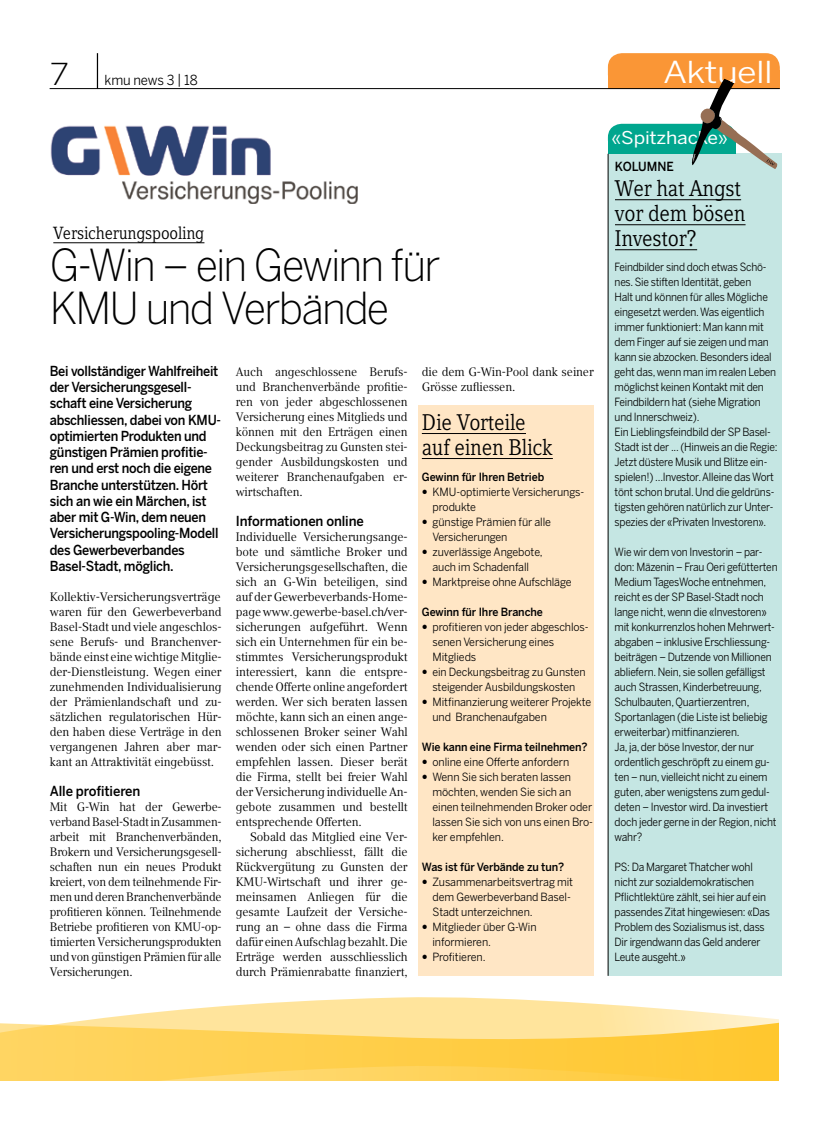
<style>
.page{position:relative;width:833px;height:1134px;background:#fff}
.page>*{position:absolute;margin:0;border:0;box-sizing:border-box;transform-origin:0 0}
.t1{font:300 43.75px/42.5px "Benton Sans";letter-spacing:-.045em;color:#000;scale:.95 1}
.t2{font:30px "Benton Sans";letter-spacing:-.02em;color:#fff;scale:1.2 1}
.t3{font:22.5px/25px "Compatil Letter LT Pro";letter-spacing:-.01em;color:#000;scale:.9 1}
.t4{font:17.5px "Compatil Letter LT Pro";letter-spacing:-.01em;color:#000;scale:.9 1}
.t5{font:17.5px "Benton Sans";letter-spacing:-.01em;color:#fff;scale:1.1 1}
.t6{font:500 13.75px/16.2px "Benton Sans";letter-spacing:-.02em;color:#000;scale:.92 1}
.t7{font:500 13.75px "Benton Sans";letter-spacing:-.02em;color:#000;scale:.95 1}
.t8{font:13.75px "Benton Sans";letter-spacing:-.005em;color:#000;scale:.95 1}
.t9{font:500 12.5px "Benton Sans";color:#000;scale:.95 1}
.t10{font:12.25px/15px "Compatil Text LT Pro";letter-spacing:-.01em;color:#000;text-align:justify}
.t11{font:12.25px/15px "Compatil Text LT Pro";letter-spacing:-.01em;color:#000;text-align:justify;scale:.96 1}
.t12{font:11.25px/15px "Benton Sans";letter-spacing:-.02em;color:#000;scale:.91 1}
.t13{font:11.25px/15px "Benton Sans";letter-spacing:-.02em;color:#000;scale:.95 1}
.t14{font:500 11.25px "Benton Sans";letter-spacing:-.01em;color:#000;scale:.95 1}
.s1{font-weight:300;font-size:30px}
.s2{font-style:inherit}
</style>
<div class="page">
<hr style="left:97px;top:53px;width:1px;height:36px;background:#000">
<svg style="left:0;top:997px;width:779px;height:84px"></svg>
<div style="left:418px;top:406px;width:176px;height:570px;background:#ffe6c5"></div>
<div style="left:608px;top:53px;width:172px;height:36px;background:#fa9636;border-radius:14px"></div>
<div style="left:608px;top:70px;width:172px;height:19px;background:#fa9636"></div>
<hr style="left:50px;top:88px;width:730px;height:1px;background:#000">
<hr style="left:422px;top:433px;width:104px;height:1px;background:#000">
<hr style="left:422px;top:458px;width:131px;height:1px;background:#000">
<hr style="left:53px;top:242px;width:151px;height:1px;background:#000">
<img style="left:50px;top:125px;width:308px;height:79px">
<div style="left:608px;top:154px;width:173px;height:822px;background:#c5e6e3"></div>
<div style="left:608px;top:124px;width:128px;height:30px;background:#00a68e;border-radius:14px"></div>
<div style="left:608px;top:139px;width:128px;height:15px;background:#00a68e"></div>
<hr style="left:615px;top:199px;width:126px;height:1px;background:#000">
<hr style="left:615px;top:224px;width:130px;height:1px;background:#000">
<hr style="left:615px;top:249px;width:82px;height:1px;background:#000">
<hr style="left:608px;top:154px;width:1px;height:822px;background:#000">
<svg style="left:681px;top:78px;width:101px;height:92px"></svg>
<p class="t8" style="left:50px;top:72px;width:157px"><span class="s1">7</span> kmu news 3 | 18</p>
<h2 class="t2" style="left:663px;top:55px;width:93px">Aktuell</h2>
<h3 class="t4" style="left:53px;top:222px;width:169px">Versicherungspooling</h3>
<h1 class="t1" style="left:50px;top:245px;width:413px">G-Win – ein Gewinn für<br>KMU und Verbände</h1>
<p class="t6" style="left:50px;top:363px;width:188px">Bei vollständiger Wahlfreiheit der Versicherungsgesell&shy;schaft eine Versicherung abschliessen, dabei von KMU&shy;optimierten Produkten und günstigen Prämien profitie&shy;ren und erst noch die eigene<br>Branche unterstützen. Hört sich an wie ein Märchen, ist aber mit G-Win, dem neuen<br>Versicherungspooling-Modell des Gewerbeverbandes<br>Basel-Stadt, möglich.</p>
<p class="t10" style="left:50px;top:589px;width:173px">Kollektiv-Versicherungsverträge waren für den Gewerbeverband Basel-Stadt und viele angeschlos&shy;sene Berufs- und Branchenver&shy;bände einst eine wichtige Mitglie&shy;der-Dienstleistung. Wegen einer zunehmenden Individualisierung der Prämienlandschaft und zu&shy;sätzlichen regulatorischen Hür&shy;den haben diese Verträge in den vergangenen Jahren aber mar&shy;kant an Attraktivität eingebüsst.</p>
<p class="t7" style="left:50px;top:783px;width:97px">Alle profitieren</p>
<p class="t11" style="left:50px;top:799px;width:181px">Mit G-Win hat der Gewerbe&shy;verband Basel-Stadt in Zusammen&shy;arbeit mit Branchenverbänden, Brokern und Versicherungsgesell&shy;schaften nun ein neues Produkt kreiert, von dem teilnehmende Fir&shy;men und deren Branchenverbände profitieren können. Teilnehmende Betriebe profitieren von KMU-op&shy;timierten Versicherungsprodukten und von günstigen Prämien für alle Versicherungen.</p>
<p class="t10" style="left:236px;top:364px;width:173px">Auch angeschlossene Berufs&shy;und Branchenverbände profitie&shy;ren von jeder abgeschlossenen Versicherung eines Mitglieds und können mit den Erträgen einen Deckungsbeitrag zu Gunsten stei&shy;gender Ausbildungskosten und weiterer Branchenaufgaben er&shy;wirtschaften.</p>
<p class="t7" style="left:236px;top:513px;width:136px">Informationen online</p>
<p class="t10" style="left:236px;top:529px;width:173px">Individuelle Versicherungsange&shy;bote und sämtliche Broker und Versicherungsgesellschaften, die sich an G-Win beteiligen, sind auf der Gewerbeverbands-Home&shy;page www.gewerbe-basel.ch/ver&shy;sicherungen aufgeführt. Wenn sich ein Unternehmen für ein be&shy;stimmtes Versicherungsprodukt interessiert, kann die entspre&shy;chende Offerte online angefordert werden. Wer sich beraten lassen möchte, kann sich an einen ange&shy;schlossenen Broker seiner Wahl wenden oder sich einen Partner empfehlen lassen. Dieser berät die Firma, stellt bei freier Wahl der Versicherung individuelle An&shy;gebote zusammen und bestellt entsprechende Offerten.</p>
<p class="t10" style="left:236px;top:829px;width:173px;text-indent:14px">Sobald das Mitglied eine Ver&shy;sicherung abschliesst, fällt die Rückvergütung zu Gunsten der KMU-Wirtschaft und ihrer ge&shy;meinsamen Anliegen für die gesamte Laufzeit der Versiche&shy;rung an – ohne dass die Firma dafür einen Aufschlag bezahlt. Die Erträge werden ausschliesslich durch Prämienrabatte finanziert,</p>
<p class="t10" style="left:422px;top:364px;width:173px">die dem G-Win-Pool dank seiner<br>Grösse zufliessen.</p>
<h3 class="t3" style="left:422px;top:409px;width:147px">Die Vorteile auf einen Blick</h3>
<p class="t14" style="left:422px;top:470px;width:130px">Gewinn für Ihren Betrieb</p>
<p class="t13" style="left:432px;top:484px;width:161px">KMU-optimierte Versicherungs&shy;produkte<br>günstige Prämien für alle<br>Versicherungen<br>zuverlässige Angebote,<br>auch im Schadenfall<br>Marktpreise ohne Aufschläge</p>
<p class="t14" style="left:422px;top:605px;width:129px">Gewinn für Ihre Branche</p>
<p class="t13" style="left:432px;top:619px;width:169px">profitieren von jeder abgeschlos&shy;senen Versicherung eines<br>Mitglieds<br>ein Deckungsbeitrag zu Gunsten steigender Ausbildungskosten<br>Mitfinanzierung weiterer Projekte und Branchenaufgaben</p>
<p class="t14" style="left:422px;top:740px;width:176px">Wie kann eine Firma teilnehmen?</p>
<p class="t13" style="left:432px;top:754px;width:170px">online eine Offerte anfordern<br>Wenn Sie sich beraten lassen möchten, wenden Sie sich an einen teilnehmenden Broker oder lassen Sie sich von uns einen Bro&shy;ker empfehlen.</p>
<p class="t14" style="left:422px;top:860px;width:151px">Was ist für Verbände zu tun?</p>
<p class="t13" style="left:432px;top:874px;width:150px">Zusammenarbeitsvertrag mit dem Gewerbeverband Basel-<br>Stadt unterzeichnen.<br>Mitglieder über G-Win informieren.<br>Profitieren.</p>
<h3 class="t5" style="left:611px;top:128px;width:107px"><span class="s2">«</span>Spitzhacke<span class="s2">»</span></h3>
<p class="t9" style="left:615px;top:159px;width:63px">KOLUMNE</p>
<h3 class="t3" style="left:615px;top:176px;width:146px">Wer hat Angst vor dem bösen<br>Investor?</h3>
<p class="t12" style="left:614px;top:260px;width:181px">Feindbilder sind doch etwas Schö&shy;nes. Sie stiften Identität, geben<br>Halt und können für alles Mögliche eingesetzt werden. Was eigentlich immer funktioniert: Man kann mit dem Finger auf sie zeigen und man kann sie abzocken. Besonders ideal geht das, wenn man im realen Leben möglichst keinen Kontakt mit den Feindbildern hat (siehe Migration und Innerschweiz).<br>Ein Lieblingsfeindbild der SP Basel-Stadt ist der ... (Hinweis an die Regie:<br>Jetzt düstere Musik und Blitze ein&shy;spielen!) ...Investor. Alleine das Wort tönt schon brutal. Und die geldrüns&shy;tigsten gehören natürlich zur Unter&shy;spezies der «Privaten Investoren».</p>
<p class="t12" style="left:614px;top:545px;width:181px">Wie wir dem von Investorin – par&shy;don: Mäzenin – Frau Oeri gefütterten Medium TagesWoche entnehmen, reicht es der SP Basel-Stadt noch lange nicht, wenn die «Investoren» mit konkurrenzlos hohen Mehrwert&shy;abgaben – inklusive Erschliessung&shy;beiträgen – Dutzende von Millionen abliefern. Nein, sie sollen gefälligst auch Strassen, Kinderbetreuung, Schulbauten, Quartierzentren, Sportanlagen (die Liste ist beliebig erweiterbar) mitfinanzieren.<br>Ja, ja, der böse Investor, der nur ordentlich geschröpft zu einem gu&shy;ten – nun, vielleicht nicht zu einem guten, aber wenigstens zum gedul&shy;deten – Investor wird. Da investiert doch jeder gerne in der Region, nicht wahr?</p>
<p class="t12" style="left:614px;top:860px;width:172px">PS: Da Margaret Thatcher wohl nicht zur sozialdemokratischen<br>Pflichtlektüre zählt, sei hier auf ein passendes Zitat hingewiesen: «Das<br>Problem des Sozialismus ist, dass<br>Dir irgendwann das Geld anderer<br>Leute ausgeht.»</p>
</div>
